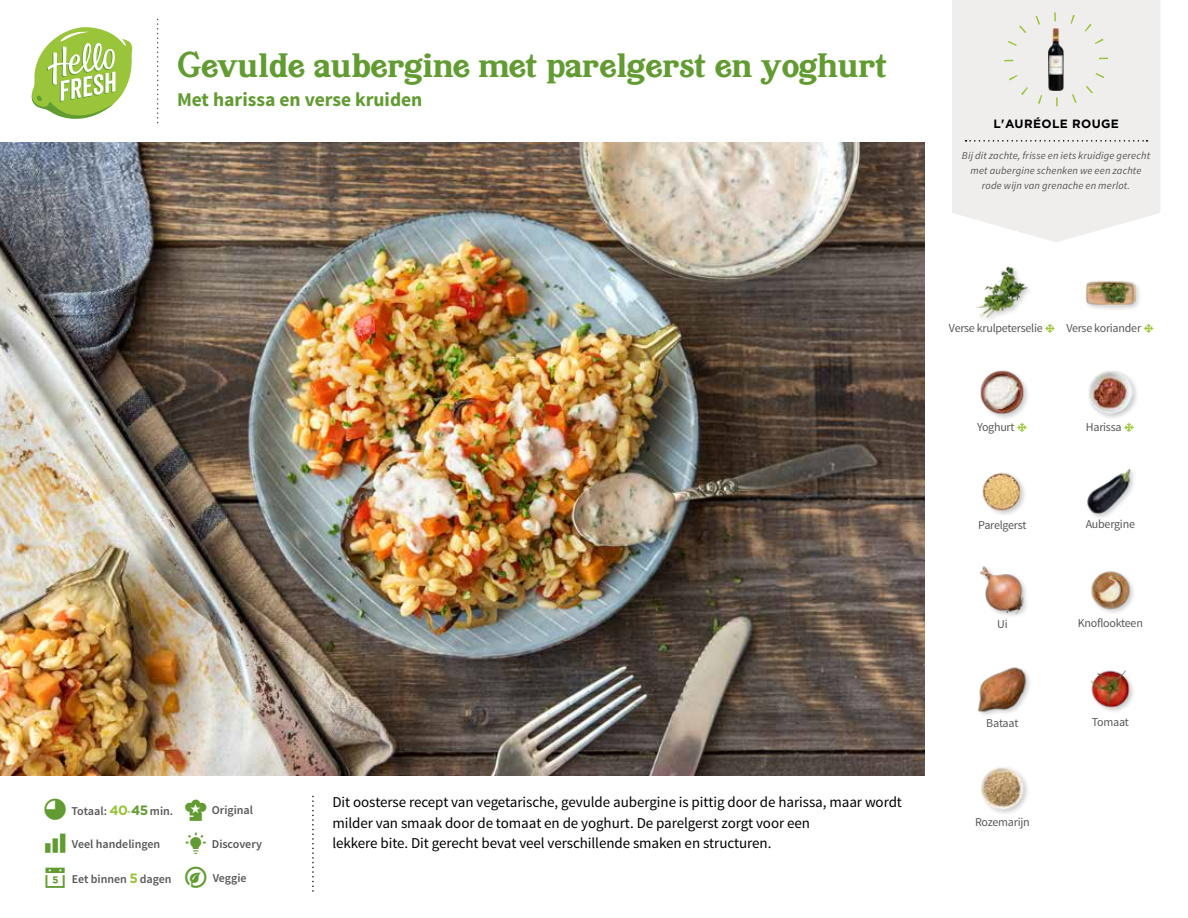
<style>
.page{position:relative;width:1188px;height:918px;background:#fff}
.page>*{position:absolute;margin:0;border:0;box-sizing:border-box;transform-origin:0 0}
.t1{font:31.5px "Buena Park JF";color:#619b31}
.t2{font:700 19.5px "Source Sans Pro";color:#619b31}
.t3{font:15px/20.5px "Source Sans Pro";letter-spacing:-.005em;color:#000}
.t4{font:12px "Source Sans Pro";letter-spacing:-.02em;color:#575756}
.t5{font:600 12px "Source Sans Pro";color:#575756}
.t6{font:700 12px "Gotham";letter-spacing:.03em;color:#000}
.t7{font:italic 10.5px/14.7px "Source Sans Pro";letter-spacing:.01em;color:#575756;text-align:center}
.s1{font-family:"Gotham";font-weight:700;font-size:13.5px;color:#9ac43a}
.s2{color:#87ac54}
.s3{font-family:"Gotham";font-weight:700;font-size:13.5px;color:#619b31}
</style>
<div class="page">
<svg style="left:31px;top:27px;width:102px;height:92px"></svg>
<img style="left:0;top:142px;width:925px;height:634px">
<div style="left:952px;top:0;width:208px;height:242px;background:#f0eeed"></div>
<svg style="left:966px;top:140px;width:182px;height:2px"></svg>
<div style="left:1004px;top:12px;width:104px;height:94px;border:9px dashed #9ac43a;border-radius:50%"></div>
<div style="left:1084px;top:279px;width:58px;height:33px;background:#000;opacity:.2"></div>
<img style="left:1085px;top:279px;width:50px;height:33px">
<img style="left:1087px;top:469px;width:47px;height:47px">
<img style="left:982px;top:472px;width:43px;height:43px">
<img style="left:1091px;top:571px;width:43px;height:42px">
<img style="left:1090px;top:670px;width:43px;height:41px">
<img style="left:976px;top:266px;width:53px;height:53px">
<div style="left:1087px;top:369px;width:52px;height:52px;background:#000;opacity:.2"></div>
<img style="left:1087px;top:369px;width:46px;height:46px">
<img style="left:979px;top:566px;width:48px;height:50px">
<img style="left:977px;top:667px;width:53px;height:48px">
<img style="left:981px;top:767px;width:47px;height:47px">
<img style="left:980px;top:370px;width:48px;height:48px">
<img style="left:1047px;top:28px;width:18px;height:63px">
<h1 class="t1" style="left:177px;top:43px;width:712px">Gevulde aubergine met parelgerst en yoghurt</h1>
<h2 class="t2" style="left:177px;top:87px;width:247px">Met harissa en verse kruiden</h2>
<p class="t6" style="left:993px;top:116px;width:127px">L'AURÉOLE ROUGE</p>
<p class="t7" style="left:962px;top:149px;width:190px">Bij dit zachte, frisse en iets kruidige gerecht met aubergine schenken we een zachte rode wijn van grenache en merlot.</p>
<p class="t5" style="left:71px;top:803px;width:103px">Totaal: <span class="s1">40</span><span class="s2">-</span><span class="s3">45</span> min.</p>
<p class="t5" style="left:212px;top:803px;width:43px">Original</p>
<p class="t3" style="left:332px;top:792px;width:571px">Dit oosterse recept van vegetarische, gevulde aubergine is pittig door de harissa, maar wordt milder van smaak door de tomaat en de yoghurt. De parelgerst zorgt voor een</p>
<p class="t5" style="left:72px;top:837px;width:90px">Veel handelingen</p>
<p class="t5" style="left:212px;top:837px;width:52px">Discovery</p>
<p class="t3" style="left:332px;top:833px;width:441px">lekkere bite. Dit gerecht bevat veel verschillende smaken en structuren.</p>
<p class="t5" style="left:72px;top:871px;width:101px">Eet binnen <span class="s1">5</span> dagen</p>
<p class="t5" style="left:213px;top:870px;width:35px">Veggie</p>
<p class="t4" style="left:949px;top:321px;width:95px">Verse krulpeterselie</p>
<p class="t4" style="left:1066px;top:321px;width:76px">Verse koriander</p>
<p class="t4" style="left:977px;top:420px;width:39px">Yoghurt</p>
<p class="t4" style="left:1086px;top:420px;width:37px">Harissa</p>
<p class="t4" style="left:978px;top:517px;width:50px">Parelgerst</p>
<p class="t4" style="left:1086px;top:517px;width:51px">Aubergine</p>
<p class="t4" style="left:997px;top:616px;width:12px">Ui</p>
<p class="t4" style="left:1078px;top:616px;width:67px">Knoflookteen</p>
<p class="t4" style="left:986px;top:715px;width:34px">Bataat</p>
<p class="t4" style="left:1092px;top:715px;width:39px">Tomaat</p>
<p class="t4" style="left:975px;top:814px;width:56px">Rozemarijn</p>
</div>
